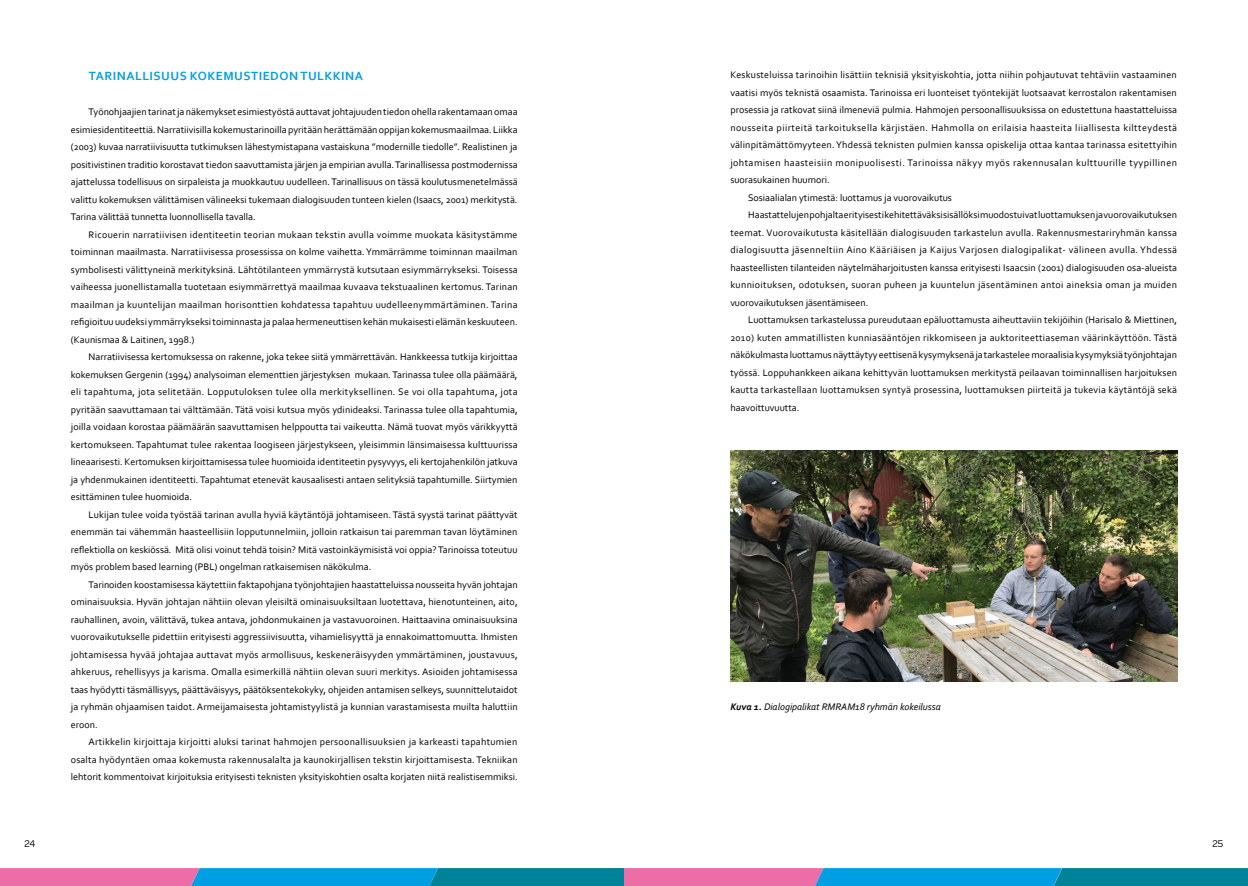
<style>
.page{position:relative;width:1248px;height:886px;background:#fff}
.page>*{position:absolute;margin:0;border:0;box-sizing:border-box;transform-origin:0 0}
.t1{font:700 12.5px "Corbel";letter-spacing:.04em;color:#009fe3}
.t2{font:10.38px "Omnes";color:#000}
.t3{font:10px/17.5px "Corbel";letter-spacing:.01em;color:#000;text-align:justify}
.t4{font:10px "Corbel";letter-spacing:.045em;color:#000}
.t5{font:10px "Corbel";letter-spacing:.035em;color:#000}
.t6{font:10px "Corbel";letter-spacing:.03em;color:#000}
.t7{font:italic 10px "Corbel";color:#000}
.s1{font-weight:700}
</style>
<div class="page">
<svg style="left:0;top:868px;width:1247px;height:18px;background:#4b87b9"></svg>
<img style="left:730px;top:450px;width:446px;height:231px">
<p class="t1" style="left:89px;top:68px;width:275px">TARINALLISUUS KOKEMUSTIEDON TULKKINA</p>
<p class="t3" style="left:71px;top:103px;width:448px;text-indent:18px">Työnohjaajien tarinat ja näkemykset esimiestyöstä auttavat johtajuuden tiedon ohella rakentamaan omaa esimiesidentiteettiä. Narratiivisilla kokemustarinoilla pyritään herättämään oppijan kokemusmaailmaa. Liikka (2003) kuvaa narratiivisuutta tutkimuksen lähestymistapana vastaiskuna ”modernille tiedolle”. Realistinen ja positivistinen traditio korostavat tiedon saavuttamista järjen ja empirian avulla. Tarinallisessa postmodernissa ajattelussa todellisuus on sirpaleista ja muokkautuu uudelleen. Tarinallisuus on tässä koulutusmenetelmässä valittu kokemuksen välittämisen välineeksi tukemaan dialogisuuden tunteen kielen (Isaacs, 2001) merkitystä.<br>Tarina välittää tunnetta luonnollisella tavalla.</p>
<p class="t3" style="left:71px;top:225px;width:448px;text-indent:18px">Ricouerin narratiivisen identiteetin teorian mukaan tekstin avulla voimme muokata käsitystämme toiminnan maailmasta. Narratiivisessa prosessissa on kolme vaihetta. Ymmärrämme toiminnan maailman symbolisesti välittyneinä merkityksinä. Lähtötilanteen ymmärrystä kutsutaan esiymmärrykseksi. Toisessa vaiheessa juonellistamalla tuotetaan esiymmärrettyä maailmaa kuvaava tekstuaalinen kertomus. Tarinan maailman ja kuuntelijan maailman horisonttien kohdatessa tapahtuu uudelleenymmärtäminen. Tarina refigioituu uudeksi ymmärrykseksi toiminnasta ja palaa hermeneuttisen kehän mukaisesti elämän keskuuteen. (Kaunismaa &amp; Laitinen, 1998.)</p>
<p class="t3" style="left:71px;top:348px;width:448px;text-indent:18px">Narratiivisessa kertomuksessa on rakenne, joka tekee siitä ymmärrettävän. Hankkeessa tutkija kirjoittaa kokemuksen Gergenin (1994) analysoiman elementtien järjestyksen mukaan. Tarinassa tulee olla päämäärä, eli tapahtuma, jota selitetään. Lopputuloksen tulee olla merkityksellinen. Se voi olla tapahtuma, jota pyritään saavuttamaan tai välttämään. Tätä voisi kutsua myös ydinideaksi. Tarinassa tulee olla tapahtumia, joilla voidaan korostaa päämäärän saavuttamisen helppoutta tai vaikeutta. Nämä tuovat myös värikkyyttä kertomukseen. Tapahtumat tulee rakentaa loogiseen järjestykseen, yleisimmin länsimaisessa kulttuurissa lineaarisesti. Kertomuksen kirjoittamisessa tulee huomioida identiteetin pysyvyys, eli kertojahenkilön jatkuva ja yhdenmukainen identiteetti. Tapahtumat etenevät kausaalisesti antaen selityksiä tapahtumille. Siirtymien esittäminen tulee huomioida.</p>
<p class="t3" style="left:71px;top:505px;width:448px;text-indent:18px">Lukijan tulee voida työstää tarinan avulla hyviä käytäntöjä johtamiseen. Tästä syystä tarinat päättyvät enemmän tai vähemmän haasteellisiin lopputunnelmiin, jolloin ratkaisun tai paremman tavan löytäminen reflektiolla on keskiössä. Mitä olisi voinut tehdä toisin? Mitä vastoinkäymisistä voi oppia? Tarinoissa toteutuu myös problem based learning (PBL) ongelman ratkaisemisen näkökulma.</p>
<p class="t3" style="left:71px;top:575px;width:448px;text-indent:18px">Tarinoiden koostamisessa käytettiin faktapohjana työnjohtajien haastatteluissa nousseita hyvän johtajan ominaisuuksia. Hyvän johtajan nähtiin olevan yleisiltä ominaisuuksiltaan luotettava, hienotunteinen, aito, rauhallinen, avoin, välittävä, tukea antava, johdonmukainen ja vastavuoroinen. Haittaavina ominaisuuksina vuorovaikutukselle pidettiin erityisesti aggressiivisuutta, vihamielisyyttä ja ennakoimattomuutta. Ihmisten johtamisessa hyvää johtajaa auttavat myös armollisuus, keskeneräisyyden ymmärtäminen, joustavuus, ahkeruus, rehellisyys ja karisma. Omalla esimerkillä nähtiin olevan suuri merkitys. Asioiden johtamisessa taas hyödytti täsmällisyys, päättäväisyys, päätöksentekokyky, ohjeiden antamisen selkeys, suunnittelutaidot ja ryhmän ohjaamisen taidot. Armeijamaisesta johtamistyylistä ja kunnian varastamisesta muilta haluttiin eroon.</p>
<p class="t3" style="left:71px;top:733px;width:448px;text-indent:18px">Artikkelin kirjoittaja kirjoitti aluksi tarinat hahmojen persoonallisuuksien ja karkeasti tapahtumien osalta hyödyntäen omaa kokemusta rakennusalalta ja kaunokirjallisen tekstin kirjoittamisesta. Tekniikan lehtorit kommentoivat kirjoituksia erityisesti teknisten yksityiskohtien osalta korjaten niitä realistisemmiksi.</p>
<p class="t3" style="left:730px;top:66px;width:448px">Keskusteluissa tarinoihin lisättiin teknisiä yksityiskohtia, jotta niihin pohjautuvat tehtäviin vastaaminen</p>
<p class="t3" style="left:730px;top:83px;width:448px">vaatisi myös teknistä osaamista. Tarinoissa eri luonteiset työntekijät luotsaavat kerrostalon rakentamisen</p>
<p class="t3" style="left:730px;top:101px;width:448px">prosessia ja ratkovat siinä ilmeneviä pulmia. Hahmojen persoonallisuuksissa on edustettuna haastatteluissa</p>
<p class="t4" style="left:730px;top:121px;width:448px">nousseita piirteitä tarkoituksella kärjistäen. Hahmolla on erilaisia haasteita liiallisesta kiltteydestä</p>
<p class="t3" style="left:730px;top:136px;width:448px">välinpitämättömyyteen. Yhdessä teknisten pulmien kanssa opiskelija ottaa kantaa tarinassa esitettyihin</p>
<p class="t4" style="left:730px;top:156px;width:448px">johtamisen haasteisiin monipuolisesti. Tarinoissa näkyy myös rakennusalan kulttuurille tyypillinen</p>
<p class="t3" style="left:730px;top:171px;width:101px">suorasukainen huumori.</p>
<p class="t3" style="left:748px;top:188px;width:205px">Sosiaalialan ytimestä: luottamus ja vuorovaikutus</p>
<p class="t3" style="left:748px;top:206px;width:430px">Haastattelujen pohjalta erityisesti kehitettäväksi sisällöksi muodostuivat luottamuksen ja vuorovaikutuksen</p>
<p class="t3" style="left:730px;top:223px;width:448px">teemat. Vuorovaikutusta käsitellään dialogisuuden tarkastelun avulla. Rakennusmestariryhmän kanssa</p>
<p class="t5" style="left:730px;top:244px;width:448px">dialogisuutta jäsenneltiin Aino Kääriäisen ja Kaijus Varjosen dialogipalikat- välineen avulla. Yhdessä</p>
<p class="t3" style="left:730px;top:258px;width:448px">haasteellisten tilanteiden näytelmäharjoitusten kanssa erityisesti Isaacsin (2001) dialogisuuden osa-alueista</p>
<p class="t5" style="left:730px;top:279px;width:448px">kunnioituksen, odotuksen, suoran puheen ja kuuntelun jäsentäminen antoi aineksia oman ja muiden</p>
<p class="t3" style="left:730px;top:293px;width:140px">vuorovaikutuksen jäsentämiseen.</p>
<p class="t3" style="left:748px;top:311px;width:430px">Luottamuksen tarkastelussa pureudutaan epäluottamusta aiheuttaviin tekijöihin (Harisalo &amp; Miettinen,</p>
<p class="t6" style="left:730px;top:331px;width:448px">2010) kuten ammatillisten kunniasääntöjen rikkomiseen ja auktoriteettiaseman väärinkäyttöön. Tästä</p>
<p class="t3" style="left:730px;top:346px;width:448px">näkökulmasta luottamus näyttäytyy eettisenä kysymyksenä ja tarkastelee moraalisia kysymyksiä työnjohtajan</p>
<p class="t3" style="left:730px;top:363px;width:448px">työssä. Loppuhankkeen aikana kehittyvän luottamuksen merkitystä peilaavan toiminnallisen harjoituksen</p>
<p class="t3" style="left:730px;top:381px;width:448px">kautta tarkastellaan luottamuksen syntyä prosessina, luottamuksen piirteitä ja tukevia käytäntöjä sekä</p>
<p class="t3" style="left:730px;top:398px;width:70px">haavoittuvuutta.</p>
<p class="t7" style="left:730px;top:701px;width:212px"><span class="s1">Kuva 1.</span> Dialogipalikat RMRAM18 ryhmän kokeilussa</p>
<p class="t2" style="left:24px;top:837px;width:12px">24</p>
<p class="t2" style="left:1212px;top:837px;width:12px">25</p>
</div>
